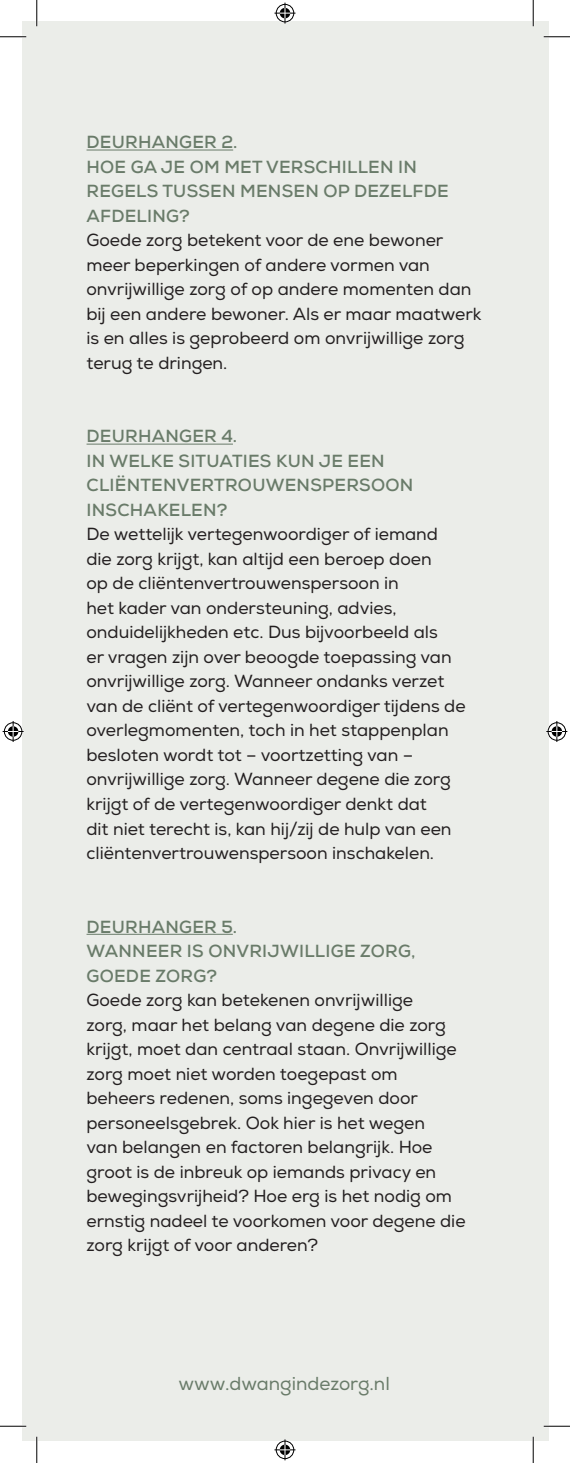
<style>
.page{position:relative;width:570px;height:1463px;background:#fff}
.page>*{position:absolute;margin:0;border:0;box-sizing:border-box;transform-origin:0 0}
.t1{font:18.72px "Nexa";color:#697b69}
.t2{font:17.5px/24.5px "Nexa";color:#231f20}
.t3{font:700 17.5px/24.5px "Nexa";letter-spacing:.015em;color:#697b69}
</style>
<div class="page">
<div style="left:22px;top:22px;width:526px;height:1419px;background:#ebede9"></div>
<hr style="left:86px;top:150px;width:147px;height:1px;background:#697b69">
<hr style="left:86px;top:444px;width:147px;height:1px;background:#697b69">
<hr style="left:86px;top:934px;width:147px;height:1px;background:#697b69">
<hr style="left:0;top:36px;width:26px;height:2px;background:#fff">
<hr style="left:543px;top:36px;width:27px;height:2px;background:#fff">
<hr style="left:0;top:1425px;width:26px;height:2px;background:#fff">
<hr style="left:543px;top:1425px;width:27px;height:2px;background:#fff">
<hr style="left:36px;top:0;width:2px;height:26px;background:#fff">
<hr style="left:36px;top:1436px;width:2px;height:26px;background:#fff">
<hr style="left:532px;top:0;width:2px;height:26px;background:#fff">
<hr style="left:532px;top:1436px;width:2px;height:26px;background:#fff">
<svg style="left:0;top:36px;width:26px;height:1px"></svg>
<svg style="left:543px;top:36px;width:27px;height:1px"></svg>
<svg style="left:0;top:1425px;width:26px;height:1px"></svg>
<svg style="left:543px;top:1425px;width:27px;height:1px"></svg>
<svg style="left:36px;top:0;width:1px;height:26px"></svg>
<svg style="left:36px;top:1436px;width:1px;height:26px"></svg>
<svg style="left:533px;top:0;width:1px;height:26px"></svg>
<svg style="left:533px;top:1436px;width:1px;height:26px"></svg>
<svg style="left:274px;top:3px;width:21px;height:21px"></svg>
<svg style="left:274px;top:1439px;width:21px;height:21px"></svg>
<svg style="left:3px;top:721px;width:21px;height:21px"></svg>
<svg style="left:546px;top:721px;width:21px;height:21px"></svg>
<p class="t3" style="left:86px;top:130px;width:363px">DEURHANGER 2.<br>HOE GA JE OM MET VERSCHILLEN IN<br>REGELS TUSSEN MENSEN OP DEZELFDE<br>AFDELING?</p>
<p class="t2" style="left:86px;top:228px;width:396px">Goede zorg betekent voor de ene bewoner meer beperkingen of andere vormen van onvrijwillige zorg of op andere momenten dan bij een andere bewoner. Als er maar maatwerk is en alles is geprobeerd om onvrijwillige zorg terug te dringen.</p>
<p class="t3" style="left:86px;top:424px;width:328px">DEURHANGER 4.<br>IN WELKE SITUATIES KUN JE EEN<br>CLIËNTENVERTROUWENSPERSOON<br>INSCHAKELEN?</p>
<p class="t2" style="left:86px;top:522px;width:380px">De wettelijk vertegenwoordiger of iemand die zorg krijgt, kan altijd een beroep doen<br>op de cliëntenvertrouwenspersoon in<br>het kader van ondersteuning, advies, onduidelijkheden etc. Dus bijvoorbeeld als<br>er vragen zijn over beoogde toepassing van onvrijwillige zorg. Wanneer ondanks verzet van de cliënt of vertegenwoordiger tijdens de overlegmomenten, toch in het stappenplan besloten wordt tot – voortzetting van – onvrijwillige zorg. Wanneer degene die zorg krijgt of de vertegenwoordiger denkt dat<br>dit niet terecht is, kan hij/zij de hulp van een cliëntenvertrouwenspersoon inschakelen.</p>
<p class="t3" style="left:86px;top:914px;width:330px">DEURHANGER 5.<br>WANNEER IS ONVRIJWILLIGE ZORG,<br>GOEDE ZORG?</p>
<p class="t2" style="left:86px;top:988px;width:380px">Goede zorg kan betekenen onvrijwillige<br>zorg, maar het belang van degene die zorg krijgt, moet dan centraal staan. Onvrijwillige zorg moet niet worden toegepast om beheers redenen, soms ingegeven door personeelsgebrek. Ook hier is het wegen<br>van belangen en factoren belangrijk. Hoe groot is de inbreuk op iemands privacy en bewegingsvrijheid? Hoe erg is het nodig om ernstig nadeel te voorkomen voor degene die zorg krijgt of voor anderen?</p>
<p class="t1" style="left:178px;top:1372px;width:213px">www.dwangindezorg.nl</p>
</div>
